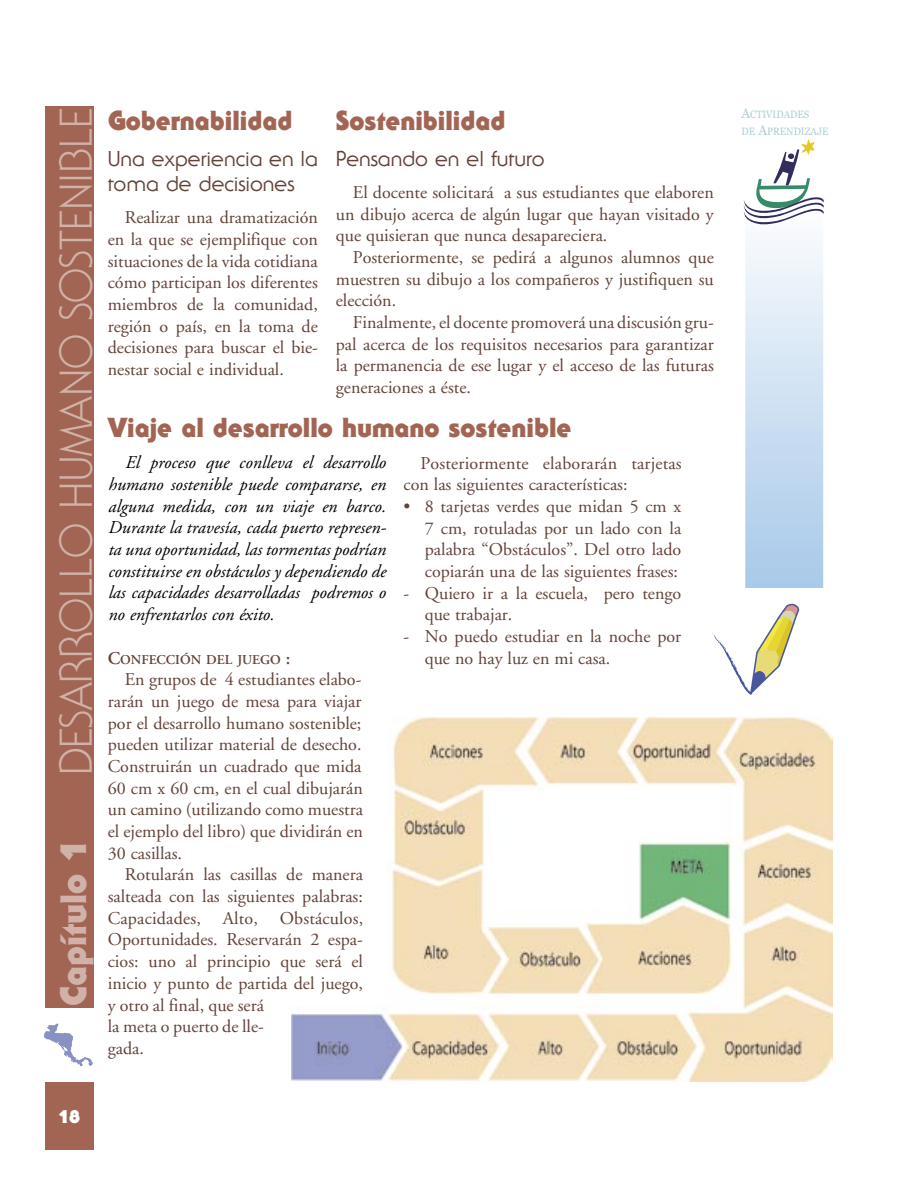
<style>
.page{position:relative;width:918px;height:1188px;background:#fff}
.page>*{position:absolute;margin:0;border:0;box-sizing:border-box;transform-origin:0 0}
.t1{font:300 45px "Serif Gothic";color:#d1b2a9}
.t2{font:900 36px "Serif Gothic";color:#d1b2a9}
.t3{font:900 27px "Serif Gothic";color:#a26554}
.t4{font:21px/25.3px "Serif Gothic";color:#624238}
.t5{font:18px/21.8px "Adobe Garamond";color:#624238;text-align:justify}
.t6{font:italic 18px/21.8px "Adobe Garamond";color:#000;text-align:justify}
.t7{font:900 18px "Serif Gothic";color:#fff}
.t8{font:600 13.5px "Adobe Garamond";color:#624238}
.t9{font:10.65px "Georgia";color:#aad0d2;scale:.91 1}
.s1{font-size:18px}
.s2{font-size:14.25px}
</style>
<div class="page">
<svg style="left:44px;top:1023px;width:49px;height:43px"></svg>
<svg style="left:745px;top:241px;width:79px;height:347px;background:#cde0f2"></svg>
<svg style="left:743px;top:140px;width:81px;height:85px"></svg>
<svg style="left:712px;top:603px;width:88px;height:92px"></svg>
<div style="left:45px;top:106px;width:49px;height:902px;background:#a26554"></div>
<div style="left:45px;top:1082px;width:49px;height:67px;background:#a26554"></div>
<img style="left:291px;top:718px;width:542px;height:364px">
<h1 class="t1" style="left:49px;top:775px;width:669px;rotate:-90deg">DESARROLLO HUMANO SOSTENIBLE</h1>
<h2 class="t2" style="left:51px;top:1006px;width:168px;rotate:-90deg">Capítulo 1</h2>
<h3 class="t3" style="left:108px;top:103px;width:186px">Gobernabilidad</h3>
<p class="t4" style="left:108px;top:145px;width:212px">Una experiencia en la toma de decisiones</p>
<p class="t5" style="left:108px;top:207px;width:212px;text-indent:17px">Realizar una dramatización en la que se ejemplifique con situaciones de la vida cotidiana cómo participan los diferentes miembros de la comunidad, región o país, en la toma de decisiones para buscar el bie&shy;nestar social e individual.</p>
<h3 class="t3" style="left:336px;top:103px;width:171px">Sostenibilidad</h3>
<p class="t4" style="left:336px;top:145px;width:210px">Pensando en el futuro</p>
<p class="t5" style="left:336px;top:182px;width:380px;text-indent:17px">El docente solicitará a sus estudiantes que elaboren un dibujo acerca de algún lugar que hayan visitado y que quisieran que nunca desapareciera.</p>
<p class="t5" style="left:336px;top:247px;width:379px;text-indent:17px">Posteriormente, se pedirá a algunos alumnos que muestren su dibujo a los compañeros y justifiquen su elección.</p>
<p class="t5" style="left:336px;top:312px;width:380px;text-indent:17px">Finalmente, el docente promoverá una discusión gru&shy;pal acerca de los requisitos necesarios para garantizar la permanencia de ese lugar y el acceso de las futuras generaciones a éste.</p>
<h3 class="t3" style="left:108px;top:410px;width:465px">Viaje al desarrollo humano sostenible</h3>
<p class="t6" style="left:108px;top:452px;width:280px;text-indent:17px">El proceso que conlleva el desarrollo humano sostenible puede compararse, en alguna medida, con un viaje en barco.<br>Durante la travesía, cada puerto represen&shy;ta una oportunidad, las tormentas podrían constituirse en obstáculos y dependiendo de las capacidades desarrolladas podremos o no enfrentarlos con éxito.</p>
<p class="t8" style="left:108px;top:652px;width:184px"><span class="s1">C</span>ONFECCIÓN DEL JUEGO <span class="s1">:</span></p>
<p class="t5" style="left:108px;top:669px;width:257px;text-indent:17px">En grupos de 4 estudiantes elabo&shy;rarán un juego de mesa para viajar por el desarrollo humano sostenible; pueden utilizar material de desecho.<br>Construirán un cuadrado que mida 60 cm x 60 cm, en el cual dibujarán un camino (utilizando como muestra el ejemplo del libro) que dividirán en 30 casillas.</p>
<p class="t5" style="left:108px;top:864px;width:257px;text-align:left;text-indent:17px">Rotularán las casillas de manera salteada con las siguientes palabras:<br>Capacidades, Alto, Obstáculos,<br>Oportunidades. Reservarán 2 espa&shy;cios: uno al principio que será el inicio y punto de partida del juego, y otro al final, que será<br>la meta o puerto de lle-<br>gada.</p>
<p class="t5" style="left:404px;top:452px;width:280px;text-indent:17px">Posteriormente elaborarán tarjetas con las siguientes características:</p>
<p class="t5" style="left:425px;top:496px;width:258px;text-indent:-21px">• 8 tarjetas verdes que midan 5 cm x 7 cm, rotuladas por un lado con la palabra “Obstáculos”. Del otro lado copiarán una de las siguientes frases:</p>
<p class="t5" style="left:425px;top:583px;width:258px;text-indent:-21px">- Quiero ir a la escuela, pero tengo que trabajar.</p>
<p class="t5" style="left:425px;top:626px;width:258px;text-indent:-21px">- No puedo estudiar en la noche por que no hay luz en mi casa.</p>
<p class="t7" style="left:58px;top:1105px;width:23px">18</p>
<p class="t9" style="left:742px;top:109px;width:76px"><span class="s2">A</span>CTIVIDADES</p>
<p class="t9" style="left:742px;top:126px;width:97px">DE <span class="s2">A</span>PRENDIZAJE</p>
</div>
